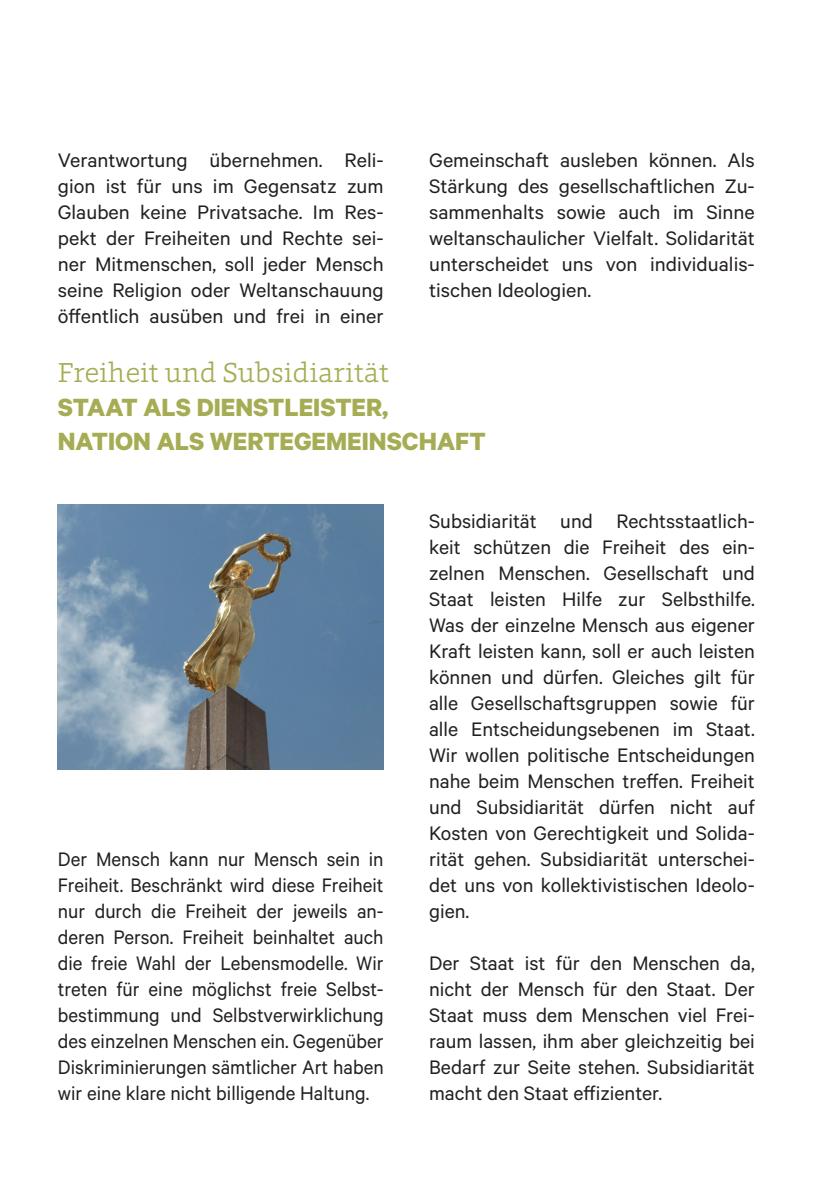
<style>
.page{position:relative;width:840px;height:1191px;background:#fff}
.page>*{position:absolute;margin:0;border:0;box-sizing:border-box;transform-origin:0 0}
.t1{font:700 28px/33.6px "Calibre";color:#a6ac53}
.t2{font:300 28px "Foro Rounded";color:#a6ac53}
.t3{font:22px/26px "Calibre";color:#231f20;text-align:justify}
.t4{font:22px/26px "Calibre";color:#231f20;text-align:justify;scale:.96 1}
</style>
<div class="page">
<img style="left:58px;top:505px;width:325px;height:265px">
<p class="t3" style="left:58px;top:146px;width:327px">Verantwortung übernehmen. Reli&shy;gion ist für uns im Gegensatz zum Glauben keine Privatsache. Im Res&shy;pekt der Freiheiten und Rechte sei&shy;ner Mitmenschen, soll jeder Mensch seine Religion oder Weltanschauung öffentlich ausüben und frei in einer</p>
<p class="t3" style="left:429px;top:146px;width:327px">Gemeinschaft ausleben können. Als Stärkung des gesellschaftlichen Zu&shy;sammenhalts sowie auch im Sinne weltanschaulicher Vielfalt. Solidarität unterscheidet uns von individualis&shy;tischen Ideologien.</p>
<p class="t2" style="left:58px;top:355px;width:332px">Freiheit und Subsidiarität</p>
<p class="t1" style="left:58px;top:390px;width:429px">STAAT ALS DIENSTLEISTER,<br>NATION ALS WERTEGEMEINSCHAFT</p>
<p class="t4" style="left:58px;top:845px;width:340px">Der Mensch kann nur Mensch sein in Freiheit. Beschränkt wird diese Freiheit nur durch die Freiheit der jeweils an&shy;deren Person. Freiheit beinhaltet auch die freie Wahl der Lebensmodelle. Wir treten für eine möglichst freie Selbst&shy;bestimmung und Selbstverwirklichung des einzelnen Menschen ein. Gegenüber Diskriminierungen sämtlicher Art haben wir eine klare nicht billigende Haltung.</p>
<p class="t3" style="left:429px;top:507px;width:327px">Subsidiarität und Rechtsstaatlich&shy;keit schützen die Freiheit des ein&shy;zelnen Menschen. Gesellschaft und Staat leisten Hilfe zur Selbsthilfe.<br>Was der einzelne Mensch aus eigener Kraft leisten kann, soll er auch leisten können und dürfen. Gleiches gilt für alle Gesellschaftsgruppen sowie für alle Entscheidungsebenen im Staat.<br>Wir wollen politische Entscheidungen nahe beim Menschen treffen. Freiheit und Subsidiarität dürfen nicht auf Kosten von Gerechtigkeit und Solida&shy;rität gehen. Subsidiarität unterschei&shy;det uns von kollektivistischen Ideolo&shy;gien.</p>
<p class="t3" style="left:429px;top:949px;width:327px">Der Staat ist für den Menschen da, nicht der Mensch für den Staat. Der Staat muss dem Menschen viel Frei&shy;raum lassen, ihm aber gleichzeitig bei Bedarf zur Seite stehen. Subsidiarität macht den Staat effizienter.</p>
</div>
